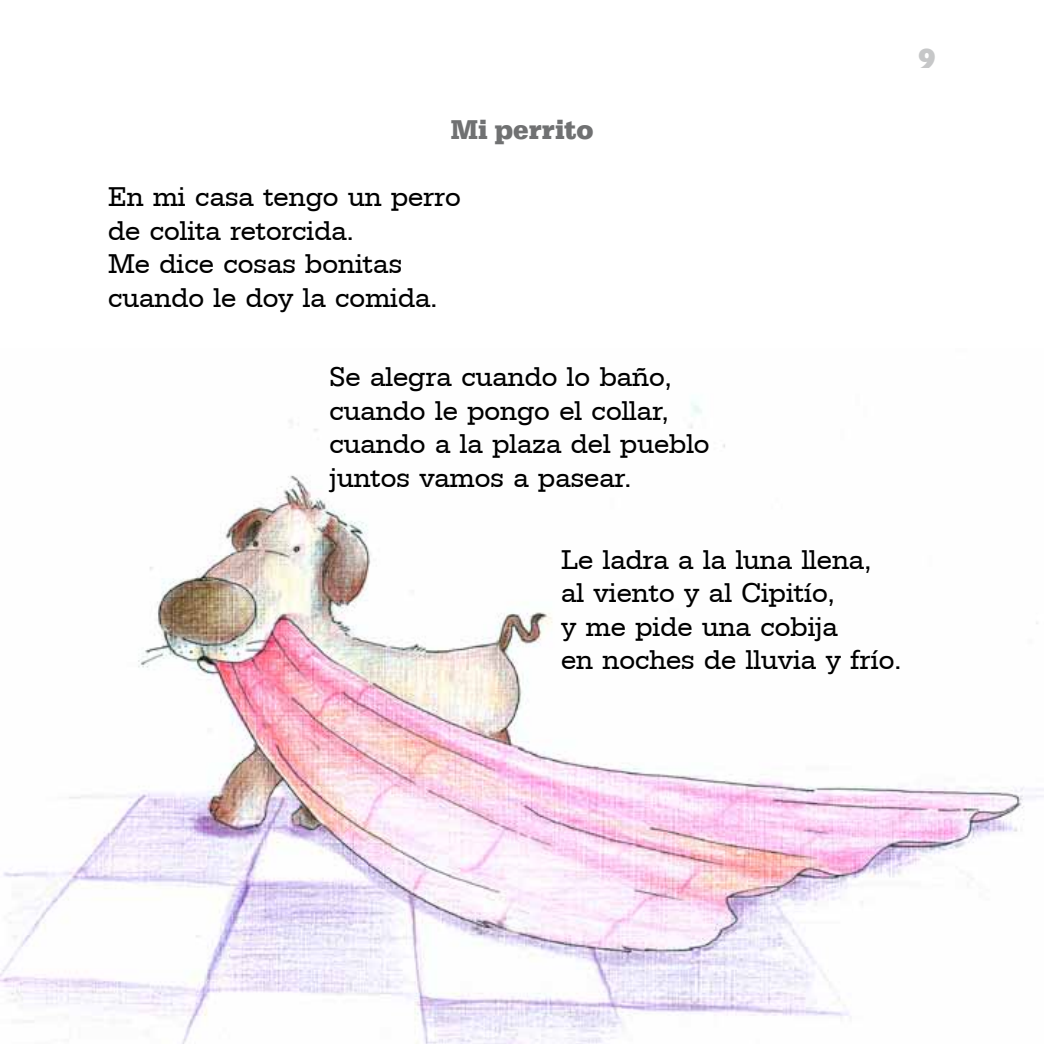
<style>
.page{position:relative;width:1044px;height:1044px;background:#fff}
.page>*{position:absolute;margin:0;border:0;box-sizing:border-box;transform-origin:0 0}
.t1{font:28px/33.6px "URW Egyptienne T";color:#000}
.t2{font:700 28px "URW Egyptienne T";color:#707172}
.t3{font:700 28px "Delta";color:#c6c7c8}
</style>
<div class="page">
<img style="left:0;top:401px;width:1044px;height:643px">
<p class="t2" style="left:450px;top:113px;width:145px">Mi perrito</p>
<p class="t1" style="left:108px;top:180px;width:354px">En mi casa tengo un perro de colita retorcida.<br>Me dice cosas bonitas cuando le doy la comida.</p>
<p class="t1" style="left:330px;top:360px;width:382px">Se alegra cuando lo baño, cuando le pongo el collar, cuando a la plaza del pueblo juntos vamos a pasear.</p>
<p class="t3" style="left:918px;top:41px;width:19px">9</p>
<p class="t1" style="left:561px;top:542px;width:342px">Le ladra a la luna llena, al viento y al Cipitío,<br>y me pide una cobija<br>en noches de lluvia y frío.</p>
</div>
